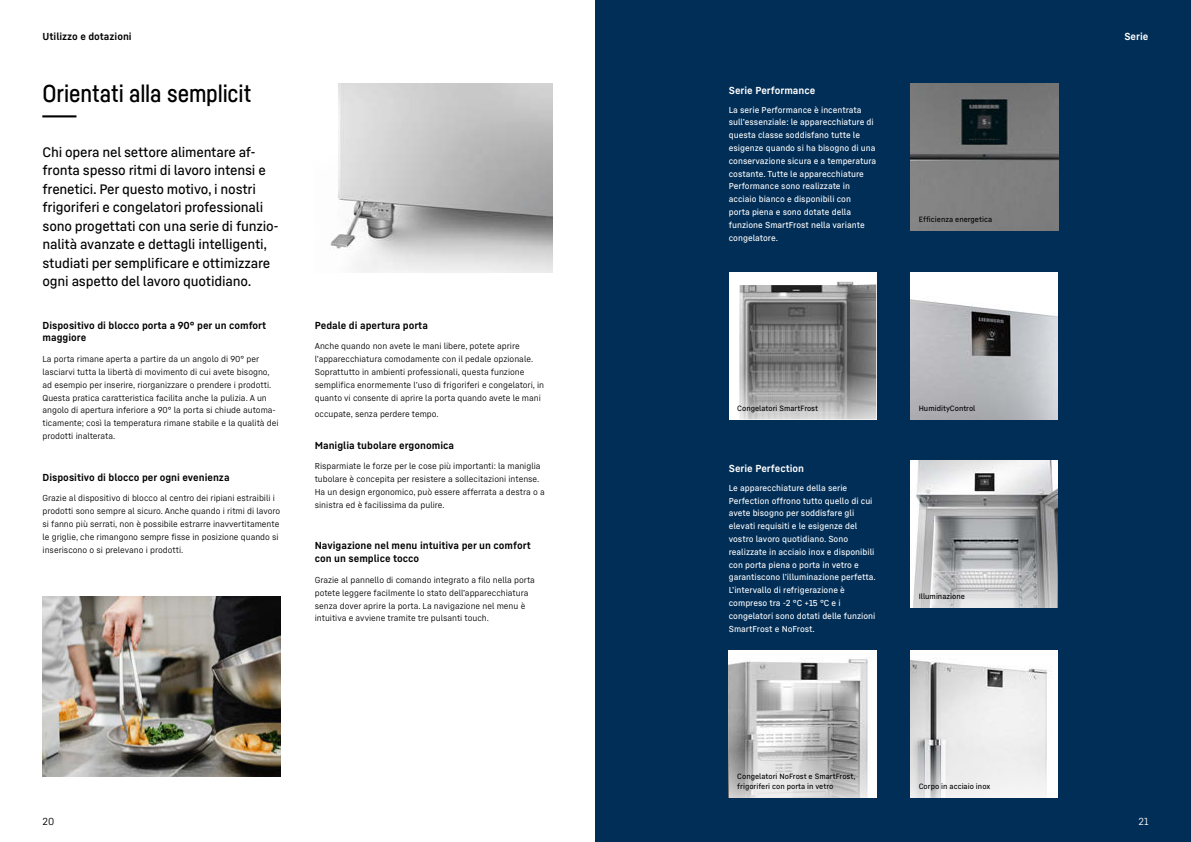
<style>
.page{position:relative;width:1191px;height:842px;background:#fff}
.page>*{position:absolute;margin:0;border:0;box-sizing:border-box;transform-origin:0 0}
.t1{font:24px/28.8px "Liebherr Head Regular 2";letter-spacing:-.005em;color:#000}
.t2{font:500 13.5px/18.5px "Liebherr Text";letter-spacing:-.015em;color:#000}
.t3{font:700 10px/12.8px "Liebherr Text";color:#000}
.t4{font:700 10px "Liebherr Text";color:#fff}
.t5{font:10px "Liebherr Text Regular 2";color:#000}
.t6{font:10px "Liebherr Text Regular 2";color:#fff}
.t7{font:8.5px/12.8px "Liebherr Text Regular 2";color:#000}
.t8{font:500 8.5px/12.8px "Liebherr Text";color:#fff}
.t9{font:500 7.5px/10.3px "Liebherr Text";color:#000}
</style>
<div class="page">
<div style="left:595px;top:0;width:596px;height:842px;background:#002e57"></div>
<img style="left:43px;top:597px;width:238px;height:179px">
<img style="left:330px;top:83px;width:223px;height:189px">
<img style="left:729px;top:650px;width:147px;height:99px">
<svg style="left:729px;top:749px;width:147px;height:48px"></svg>
<img style="left:910px;top:650px;width:147px;height:96px">
<svg style="left:910px;top:746px;width:147px;height:51px;fill:#eee"></svg>
<img style="left:910px;top:272px;width:147px;height:147px">
<img style="left:910px;top:460px;width:147px;height:147px">
<svg style="left:910px;top:542px;width:146px;height:65px"></svg>
<div style="left:729px;top:272px;width:147px;height:147px;background:#fff"></div>
<img style="left:739px;top:281px;width:137px;height:90px">
<svg style="left:739px;top:371px;width:137px;height:48px"></svg>
<img style="left:911px;top:83px;width:147px;height:147px">
<p class="t3" style="left:43px;top:30px;width:91px">Utilizzo e dotazioni</p>
<h1 class="t1" style="left:43px;top:78px;width:210px">Orientati alla semplicit ---</h1>
<p class="t2" style="left:43px;top:142px;width:238px">Chi opera nel settore alimentare af&shy;fronta spesso ritmi di lavoro intensi e frenetici. Per questo motivo, i nostri frigoriferi e congelatori professionali sono progettati con una serie di funzio&shy;nalità avanzate e dettagli intelligenti, studiati per semplificare e ottimizzare ogni aspetto del lavoro quotidiano.</p>
<p class="t3" style="left:43px;top:318px;width:225px">Dispositivo di blocco porta a 90° per un comfort maggiore</p>
<p class="t7" style="left:43px;top:352px;width:237px">La porta rimane aperta a partire da un angolo di 90° per lasciarvi tutta la libertà di movimento di cui avete bisogno, ad esempio per inserire, riorganizzare o prendere i prodotti.<br>Questa pratica caratteristica facilita anche la pulizia. A un angolo di apertura inferiore a 90° la porta si chiude automa&shy;ticamente; così la temperatura rimane stabile e la qualità dei prodotti inalterata.</p>
<p class="t3" style="left:43px;top:470px;width:188px">Dispositivo di blocco per ogni evenienza</p>
<p class="t7" style="left:43px;top:492px;width:239px">Grazie al dispositivo di blocco al centro dei ripiani estraibili i prodotti sono sempre al sicuro. Anche quando i ritmi di lavoro si fanno più serrati, non è possibile estrarre inavvertitamente le griglie, che rimangono sempre fisse in posizione quando si inseriscono o si prelevano i prodotti.</p>
<p class="t3" style="left:315px;top:318px;width:115px">Pedale di apertura porta</p>
<p class="t7" style="left:315px;top:340px;width:231px">Anche quando non avete le mani libere, potete aprire l’apparecchiatura comodamente con il pedale opzionale.<br>Soprattutto in ambienti professionali, questa funzione semplifica enormemente l’uso di frigoriferi e congelatori, in quanto vi consente di aprire la porta quando avete le mani</p>
<p class="t7" style="left:315px;top:407px;width:125px">occupate, senza perdere tempo.</p>
<p class="t3" style="left:315px;top:438px;width:141px">Maniglia tubolare ergonomica</p>
<p class="t7" style="left:315px;top:460px;width:231px">Risparmiate le forze per le cose più importanti: la maniglia tubolare è concepita per resistere a sollecitazioni intense.<br>Ha un design ergonomico, può essere afferrata a destra o a sinistra ed è facilissima da pulire.</p>
<p class="t3" style="left:315px;top:539px;width:217px">Navigazione nel menu intuitiva per un comfort con un semplice tocco</p>
<p class="t7" style="left:315px;top:573px;width:222px">Grazie al pannello di comando integrato a filo nella porta potete leggere facilmente lo stato dell’apparecchiatura senza dover aprire la porta. La navigazione nel menu è intuitiva e avviene tramite tre pulsanti touch.</p>
<p class="t4" style="left:729px;top:84px;width:88px">Serie Performance</p>
<p class="t8" style="left:729px;top:103px;width:149px">La serie Performance è incentrata sull’essenziale: le apparecchiature di questa classe soddisfano tutte le esigenze quando si ha bisogno di una conservazione sicura e a temperatura costante. Tutte le apparecchiature Performance sono realizzate in acciaio bianco e disponibili con<br>porta piena e sono dotate della funzione SmartFrost nella variante congelatore.</p>
<p class="t9" style="left:918px;top:214px;width:75px">Efficienza energetica</p>
<p class="t9" style="left:737px;top:403px;width:82px">Congelatori SmartFrost</p>
<p class="t9" style="left:918px;top:403px;width:58px">HumidityControl</p>
<p class="t4" style="left:728px;top:462px;width:77px">Serie Perfection</p>
<p class="t8" style="left:729px;top:481px;width:148px">Le apparecchiature della serie Perfection offrono tutto quello di cui avete bisogno per soddisfare gli elevati requisiti e le esigenze del vostro lavoro quotidiano. Sono realizzate in acciaio inox e disponibili con porta piena o porta in vetro e garantiscono l’illuminazione perfetta.<br>L’intervallo di refrigerazione è compreso tra -2 °C +15 °C e i congelatori sono dotati delle funzioni SmartFrost e NoFrost.</p>
<p class="t9" style="left:918px;top:591px;width:48px">Illuminazione</p>
<p class="t9" style="left:737px;top:770px;width:120px">Congelatori NoFrost e SmartFrost, frigoriferi con porta in vetro</p>
<p class="t9" style="left:918px;top:781px;width:73px">Corpo in acciaio inox</p>
<p class="t4" style="left:1124px;top:30px;width:26px">Serie</p>
<p class="t5" style="left:43px;top:815px;width:13px">20</p>
<p class="t6" style="left:1138px;top:815px;width:11px">21</p>
</div>
